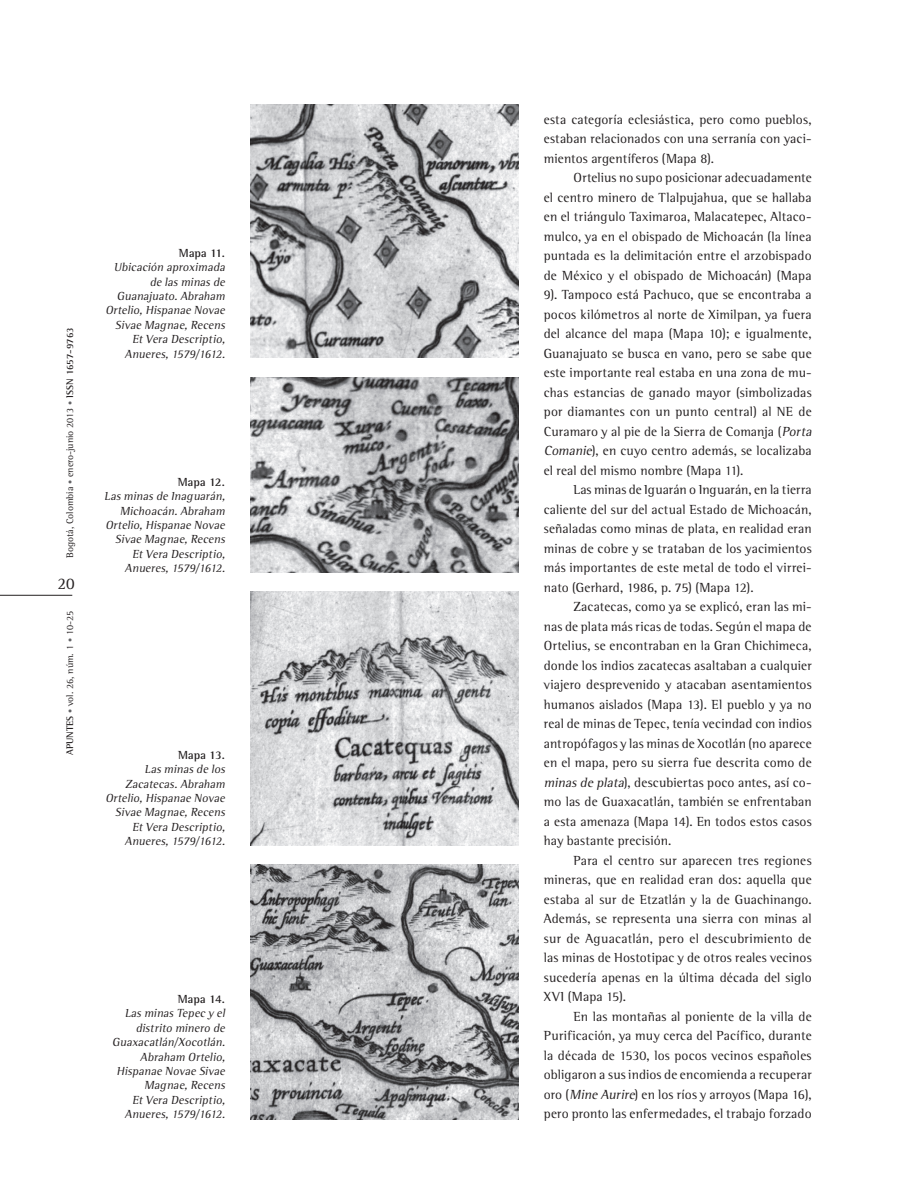
<style>
.page{position:relative;width:918px;height:1188px;background:#fff}
.page>*{position:absolute;margin:0;border:0;box-sizing:border-box;transform-origin:0 0}
.t1{font:16.5px "Agfa Rotis Semi Serif";color:#231f20}
.t2{font:13.5px/19.5px "Agfa Rotis Semi Serif";letter-spacing:.01em;color:#231f20;text-align:justify}
.t3{font:italic 12px/14.4px "Agfa Rotis Semi Serif";letter-spacing:.02em;color:#231f20;text-align:right}
.t4{font:700 12px "Agfa Rotis Semi Serif";letter-spacing:.01em;color:#231f20}
.t5{font:9.75px "Agfa Rotis Semi Serif";color:#231f20}
.s1{font-size:8.25px;color:#636366}
.s2{font-weight:700}
.s3{font-style:italic}
</style>
<div class="page">
<hr style="left:0;top:595px;width:72px;height:1px;background:#231f20">
<img style="left:250px;top:104px;width:268px;height:254px">
<img style="left:250px;top:377px;width:268px;height:195px">
<img style="left:250px;top:592px;width:268px;height:253px">
<img style="left:250px;top:865px;width:268px;height:255px">
<p class="t5" style="left:64px;top:558px;width:232px;rotate:-90deg">Bogotá, Colombia <span class="s1">•</span> enero-junio 2013 <span class="s1">•</span> <span class="s2">ISSN 1657-9763</span></p>
<p class="t1" style="left:58px;top:574px;width:19px">20</p>
<p class="t5" style="left:64px;top:755px;width:145px;rotate:-90deg"><span class="s2">APUNTES</span> <span class="s1">•</span> vol. 26, núm. 1 <span class="s1">•</span> 10-25</p>
<p class="t4" style="left:179px;top:246px;width:48px">Mapa 11.</p>
<p class="t3" style="left:105px;top:260px;width:124px">Ubicación aproximada de lasminasde<br>Guanajuato.Abraham<br>Ortelio,Hispanae Novae<br>Sivae Magnae,Recens<br>EtVera Descriptio,<br>Anueres,1579/1612.</p>
<p class="t4" style="left:178px;top:475px;width:49px">Mapa 12.</p>
<p class="t3" style="left:104px;top:489px;width:125px">Lasminasde Inaguarán,<br>Michoacán.Abraham<br>Ortelio,Hispanae Novae<br>Sivae Magnae,Recens<br>EtVera Descriptio,<br>Anueres,1579/1612.</p>
<p class="t4" style="left:178px;top:748px;width:48px">Mapa 13.</p>
<p class="t3" style="left:105px;top:762px;width:124px">Lasminasde los<br>Zacatecas.Abraham<br>Ortelio,Hispanae Novae<br>Sivae Magnae,Recens<br>EtVera Descriptio,<br>Anueres,1579/1612.</p>
<p class="t4" style="left:178px;top:992px;width:49px">Mapa 14.</p>
<p class="t3" style="left:112px;top:1006px;width:117px">LasminasTepec y el distrito minero de<br>Guaxacatlán/Xocotlán.<br>Abraham Ortelio,<br>Hispanae Novae Sivae<br>Magnae,Recens<br>EtVera Descriptio,<br>Anueres,1579/1612.</p>
<p class="t2" style="left:544px;top:109px;width:269px">esta categoría eclesiástica, pero como pueblos, estaban relacionados con una serranía con yaci&shy;mientos argentíferos (Mapa 8).</p>
<p class="t2" style="left:544px;top:168px;width:272px;text-align:left;text-indent:30px">Ortelius no supo posicionar adecuadamente el centro minero de Tlalpujahua, que se hallaba en el triángulo Taximaroa, Malacatepec, Altaco&shy;mulco, ya en el obispado de Michoacán (la línea puntada es la delimitación entre el arzobispado de México y el obispado de Michoacán) (Mapa 9). Tampoco está Pachuco, que se encontraba a pocos kilómetros al norte de Ximilpan, ya fuera del alcance del mapa (Mapa 10); e igualmente, Guanajuato se busca en vano, pero se sabe que este importante real estaba en una zona de mu&shy;chas estancias de ganado mayor (simbolizadas por diamantes con un punto central) al NE de Curamaro y al pie de la Sierra de Comanja (<span class="s3">Porta Comanie</span>), en cuyo centro además, se localizaba el real del mismo nombre (Mapa 11).</p>
<p class="t2" style="left:544px;top:480px;width:269px;text-indent:30px">Las minas de Iguarán o Inguarán, en la tierra caliente del sur del actual Estado de Michoacán, señaladas como minas de plata, en realidad eran minas de cobre y se trataban de los yacimientos más importantes de este metal de todo el virrei&shy;nato (Gerhard, 1986, p. 75) (Mapa 12).</p>
<p class="t2" style="left:544px;top:597px;width:269px;text-indent:30px">Zacatecas, como ya se explicó, eran las mi&shy;nas de plata más ricas de todas. Según el mapa de Ortelius, se encontraban en la Gran Chichimeca, donde los indios zacatecas asaltaban a cualquier viajero desprevenido y atacaban asentamientos humanos aislados (Mapa 13). El pueblo y ya no real de minas de Tepec, tenía vecindad con indios antropófagos y las minas de Xocotlán (no aparece en el mapa, pero su sierra fue descrita como de <span class="s3">minasde plata</span>), descubiertas poco antes, así co&shy;mo las de Guaxacatlán, también se enfrentaban a esta amenaza (Mapa 14). En todos estos casos hay bastante precisión.</p>
<p class="t2" style="left:544px;top:850px;width:269px;text-indent:30px">Para el centro sur aparecen tres regiones mineras, que en realidad eran dos: aquella que estaba al sur de Etzatlán y la de Guachinango.<br>Además, se representa una sierra con minas al sur de Aguacatlán, pero el descubrimiento de las minas de Hostotipac y de otros reales vecinos sucedería apenas en la última década del siglo XVI (Mapa 15).</p>
<p class="t2" style="left:544px;top:1006px;width:269px;text-indent:30px">En las montañas al poniente de la villa de Purificación, ya muy cerca del Pacífico, durante la década de 1530, los pocos vecinos españoles obligaron a sus indios de encomienda a recuperar oro (<span class="s3">Mine Aurire</span>) en los ríos y arroyos (Mapa 16), pero pronto las enfermedades, el trabajo forzado</p>
</div>
